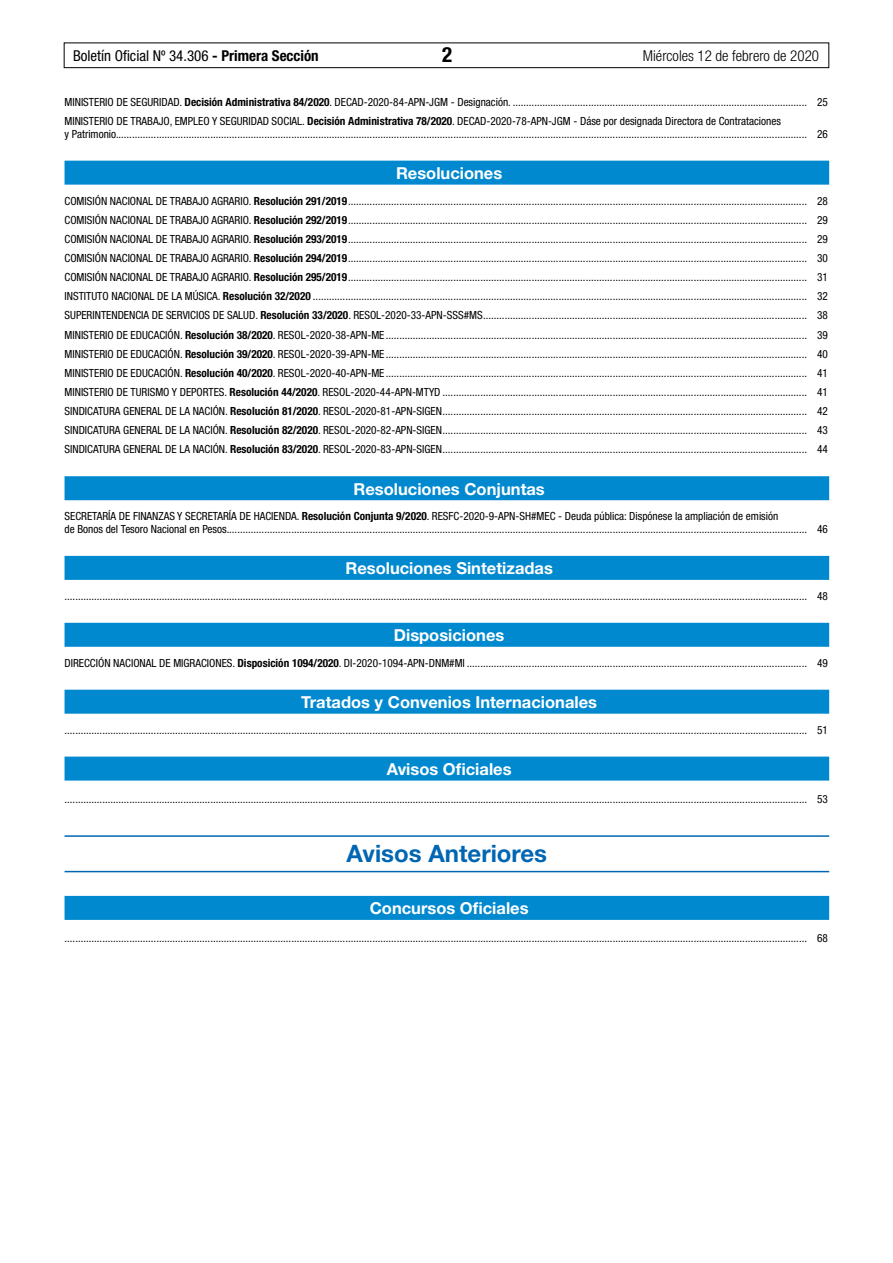
<style>
.page{position:relative;width:893px;height:1263px;background:#fff}
.page>*{position:absolute;margin:0;border:0;box-sizing:border-box;transform-origin:0 0}
.t1{font:700 24px "Helvetica Neue LT Std";color:#0066b3}
.t2{font:700 condensed 21px "Helvetica Neue LT Std";color:#000}
.t3{font:700 16.5px "Helvetica Neue LT Std";color:#fff}
.t4{font:condensed 15px "Helvetica Neue LT Std";color:#000}
.t5{font:300 condensed 15px "Helvetica Neue LT Std";color:#000}
.t6{font:condensed 11.25px/19.2px "Helvetica Neue LT Std";color:#000}
.s1{font-weight:700}
</style>
<div class="page">
<div style="left:64px;top:43px;width:765px;height:25px;border:1px solid #000"></div>
<div style="left:65px;top:161px;width:764px;height:24px;background:#0089cf"></div>
<div style="left:65px;top:476px;width:764px;height:24px;background:#0089cf"></div>
<div style="left:65px;top:556px;width:764px;height:24px;background:#0089cf"></div>
<div style="left:65px;top:623px;width:764px;height:24px;background:#0089cf"></div>
<div style="left:65px;top:690px;width:764px;height:24px;background:#0089cf"></div>
<div style="left:65px;top:756px;width:764px;height:24px;background:#0089cf"></div>
<hr style="left:65px;top:835px;width:764px;height:2px;background:#0066b3">
<hr style="left:65px;top:871px;width:764px;height:1px;background:#0066b3">
<div style="left:65px;top:896px;width:764px;height:24px;background:#0089cf"></div>
<h3 class="t4" style="left:73px;top:47px;width:247px">Boletín Oficial Nº 34.306 <span class="s1">- Primera Sección</span></h3>
<h2 class="t2" style="left:442px;top:42px;width:12px">2</h2>
<h3 class="t5" style="left:643px;top:47px;width:178px">Miércoles 12 de febrero de 2020</h3>
<p class="t6" style="left:65px;top:92px;width:765px">MINISTERIO DE SEGURIDAD. <span class="s1">Decisión Administrativa 84/2020</span>. DECAD-2020-84-APN-JGM - Designación. ............................................................................................................. 25<br>MINISTERIO DE TRABAJO, EMPLEO Y SEGURIDAD SOCIAL. <span class="s1">Decisión Administrativa 78/2020</span>. DECAD-2020-78-APN-JGM - Dáse por designada Directora de Contrataciones</p>
<p class="t6" style="left:65px;top:124px;width:765px">y Patrimonio................................................................................................................................................................................................................................................................ 26</p>
<h3 class="t3" style="left:396px;top:163px;width:108px">Resoluciones</h3>
<p class="t6" style="left:65px;top:191px;width:765px;text-align:justify">COMISIÓN NACIONAL DE TRABAJO AGRARIO. <span class="s1">Resolución 291/2019</span>.......................................................................................................................................................................... 28<br>COMISIÓN NACIONAL DE TRABAJO AGRARIO. <span class="s1">Resolución 292/2019</span>.......................................................................................................................................................................... 29<br>COMISIÓN NACIONAL DE TRABAJO AGRARIO. <span class="s1">Resolución 293/2019</span>.......................................................................................................................................................................... 29<br>COMISIÓN NACIONAL DE TRABAJO AGRARIO. <span class="s1">Resolución 294/2019</span>.......................................................................................................................................................................... 30<br>COMISIÓN NACIONAL DE TRABAJO AGRARIO. <span class="s1">Resolución 295/2019</span>.......................................................................................................................................................................... 31<br>INSTITUTO NACIONAL DE LA MÚSICA. <span class="s1">Resolución 32/2020</span> ....................................................................................................................................................................................... 32<br>SUPERINTENDENCIA DE SERVICIOS DE SALUD. <span class="s1">Resolución 33/2020</span>. RESOL-2020-33-APN-SSS#MS........................................................................................................................ 38<br>MINISTERIO DE EDUCACIÓN. <span class="s1">Resolución 38/2020</span>. RESOL-2020-38-APN-ME ............................................................................................................................................................ 39<br>MINISTERIO DE EDUCACIÓN. <span class="s1">Resolución 39/2020</span>. RESOL-2020-39-APN-ME ............................................................................................................................................................ 40<br>MINISTERIO DE EDUCACIÓN. <span class="s1">Resolución 40/2020</span>. RESOL-2020-40-APN-ME ............................................................................................................................................................ 41<br>MINISTERIO DE TURISMO Y DEPORTES. <span class="s1">Resolución 44/2020</span>. RESOL-2020-44-APN-MTYD ....................................................................................................................................... 41<br>SINDICATURA GENERAL DE LA NACIÓN. <span class="s1">Resolución 81/2020</span>. RESOL-2020-81-APN-SIGEN....................................................................................................................................... 42<br>SINDICATURA GENERAL DE LA NACIÓN. <span class="s1">Resolución 82/2020</span>. RESOL-2020-82-APN-SIGEN....................................................................................................................................... 43<br>SINDICATURA GENERAL DE LA NACIÓN. <span class="s1">Resolución 83/2020</span>. RESOL-2020-83-APN-SIGEN....................................................................................................................................... 44</p>
<h3 class="t3" style="left:353px;top:479px;width:193px">Resoluciones Conjuntas</h3>
<p class="t6" style="left:65px;top:510px;width:765px;line-height:12.8px">SECRETARÍA DE FINANZAS Y SECRETARÍA DE HACIENDA. <span class="s1">Resolución Conjunta 9/2020</span>. RESFC-2020-9-APN-SH#MEC - Deuda pública: Dispónese la ampliación de emisión<br>de Bonos del Tesoro Nacional en Pesos....................................................................................................................................................................................................................... 46</p>
<h3 class="t3" style="left:345px;top:558px;width:209px">Resoluciones Sintetizadas</h3>
<p class="t6" style="left:65px;top:586px;width:765px">................................................................................................................................................................................................................................................................................... 48</p>
<h3 class="t3" style="left:394px;top:625px;width:112px">Disposiciones</h3>
<p class="t6" style="left:65px;top:653px;width:765px">DIRECCIÓN NACIONAL DE MIGRACIONES. <span class="s1">Disposición 1094/2020</span>. DI-2020-1094-APN-DNM#MI .............................................................................................................................. 49</p>
<h3 class="t3" style="left:301px;top:692px;width:297px">Tratados y Convenios Internacionales</h3>
<p class="t6" style="left:65px;top:720px;width:765px">................................................................................................................................................................................................................................................................................... 51</p>
<h3 class="t3" style="left:387px;top:759px;width:126px">Avisos Oficiales</h3>
<p class="t6" style="left:65px;top:789px;width:765px">................................................................................................................................................................................................................................................................................... 53</p>
<h1 class="t1" style="left:347px;top:839px;width:202px">Avisos Anteriores</h1>
<h3 class="t3" style="left:370px;top:898px;width:160px">Concursos Oficiales</h3>
<p class="t6" style="left:65px;top:928px;width:765px">................................................................................................................................................................................................................................................................................... 68</p>
</div>
